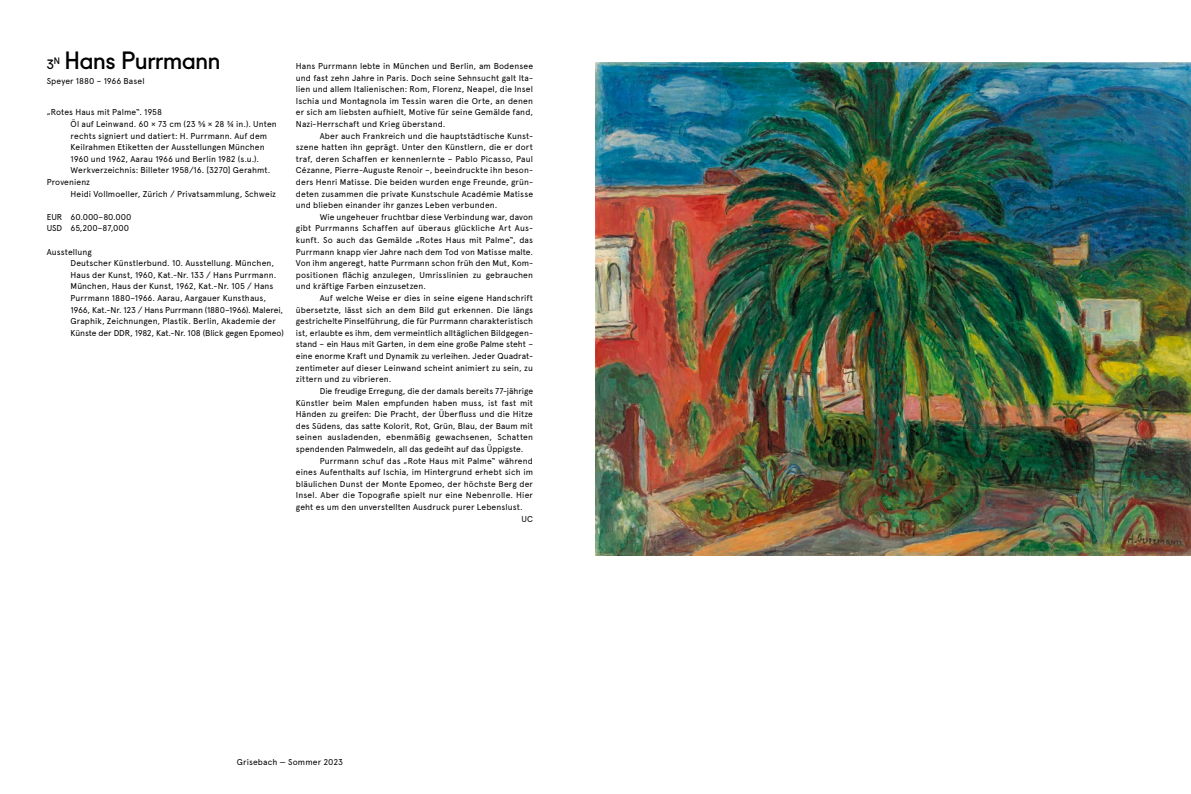
<style>
.page{position:relative;width:1191px;height:794px;background:#fff}
.page>*{position:absolute;margin:0;border:0;box-sizing:border-box;transform-origin:0 0}
.t1{font:24px "Fugue";letter-spacing:-.01em;color:#000}
.t2{font:13px "Fugue";color:#000}
.t3{font:8.5px/11.6px "Apercu Pro";letter-spacing:.01em;color:#000;text-align:justify}
</style>
<div class="page">
<img style="left:595px;top:62px;width:596px;height:493px">
<h2 class="t2" style="left:47px;top:54px;width:15px">3<sup>N</sup></h2>
<h1 class="t1" style="left:64px;top:41px;width:157px">Hans Purrmann</h1>
<p class="t3" style="left:47px;top:74px;width:99px">Speyer 1880 – 1966 Basel</p>
<p class="t3" style="left:47px;top:106px;width:117px">„Rotes Haus mit Palme“. 1958</p>
<p class="t3" style="left:71px;top:117px;width:208px">Öl auf Leinwand. 60 × 73 cm (23 ⅝ × 28 ¾ in.). Unten</p>
<p class="t3" style="left:71px;top:129px;width:198px">rechts signiert und datiert: H. Purrmann. Auf dem</p>
<p class="t3" style="left:71px;top:141px;width:196px">Keilrahmen Etiketten der Ausstellungen München</p>
<p class="t3" style="left:71px;top:152px;width:190px">1960 und 1962, Aarau 1966 und Berlin 1982 (s.u.).</p>
<p class="t3" style="left:71px;top:164px;width:201px">Werkverzeichnis: Billeter 1958/16. [3270] Gerahmt.</p>
<p class="t3" style="left:47px;top:175px;width:45px">Provenienz</p>
<p class="t3" style="left:71px;top:187px;width:207px">Heidi Vollmoeller, Zürich / Privatsammlung, Schweiz</p>
<p class="t3" style="left:47px;top:210px;width:86px">EUR 60.000–80.000<br>USD 65,200–87,000</p>
<p class="t3" style="left:71px;top:245px;width:215px;text-align:left;text-indent:-24px">Ausstellung<br>Deutscher Künstlerbund. 10. Ausstellung. München, Haus der Kunst, 1960, Kat.-Nr. 133 / Hans Purrmann.<br>München, Haus der Kunst, 1962, Kat.-Nr. 105 / Hans Purrmann 1880–1966. Aarau, Aargauer Kunsthaus, 1966, Kat.-Nr. 123 / Hans Purrmann (1880–1966). Malerei, Graphik, Zeichnungen, Plastik. Berlin, Akademie der Künste der DDR, 1982, Kat.-Nr. 108 (Blick gegen Epomeo)</p>
<p class="t3" style="left:296px;top:59px;width:239px">Hans Purrmann lebte in München und Berlin, am Bodensee und fast zehn Jahre in Paris. Doch seine Sehnsucht galt Ita&shy;lien und allem Italienischen: Rom, Florenz, Neapel, die Insel Ischia und Montagnola im Tessin waren die Orte, an denen er sich am liebsten aufhielt, Motive für seine Gemälde fand, Nazi-Herrschaft und Krieg überstand.</p>
<p class="t3" style="left:296px;top:129px;width:239px;text-indent:24px">Aber auch Frankreich und die hauptstädtische Kunst&shy;szene hatten ihn geprägt. Unter den Künstlern, die er dort traf, deren Schaffen er kennenlernte – Pablo Picasso, Paul Cézanne, Pierre-Auguste Renoir –, beeindruckte ihn beson&shy;ders Henri Matisse. Die beiden wurden enge Freunde, grün&shy;deten zusammen die private Kunstschule Académie Matisse und blieben einander ihr ganzes Leben verbunden.</p>
<p class="t3" style="left:296px;top:210px;width:239px;text-indent:24px">Wie ungeheuer fruchtbar diese Verbindung war, davon gibt Purrmanns Schaffen auf überaus glückliche Art Aus&shy;kunft. So auch das Gemälde „Rotes Haus mit Palme“, das Purrmann knapp vier Jahre nach dem Tod von Matisse malte.<br>Von ihm angeregt, hatte Purrmann schon früh den Mut, Kom&shy;positionen flächig anzulegen, Umrisslinien zu gebrauchen und kräftige Farben einzusetzen.</p>
<p class="t3" style="left:296px;top:291px;width:239px;text-indent:24px">Auf welche Weise er dies in seine eigene Handschrift übersetzte, lässt sich an dem Bild gut erkennen. Die längs gestrichelte Pinselführung, die für Purrmann charakteristisch ist, erlaubte es ihm, dem vermeintlich alltäglichen Bildgegen&shy;stand – ein Haus mit Garten, in dem eine große Palme steht – eine enorme Kraft und Dynamik zu verleihen. Jeder Quadrat&shy;zentimeter auf dieser Leinwand scheint animiert zu sein, zu zittern und zu vibrieren.</p>
<p class="t3" style="left:296px;top:384px;width:239px;text-indent:24px">Die freudige Erregung, die der damals bereits 77-jährige Künstler beim Malen empfunden haben muss, ist fast mit Händen zu greifen: Die Pracht, der Überfluss und die Hitze des Südens, das satte Kolorit, Rot, Grün, Blau, der Baum mit seinen ausladenden, ebenmäßig gewachsenen, Schatten spendenden Palmwedeln, all das gedeiht auf das Üppigste.</p>
<p class="t3" style="left:320px;top:454px;width:215px">Purrmann schuf das „Rote Haus mit Palme“ während</p>
<p class="t3" style="left:296px;top:465px;width:239px">eines Aufenthalts auf Ischia, im Hintergrund erhebt sich im</p>
<p class="t3" style="left:296px;top:477px;width:239px">bläulichen Dunst der Monte Epomeo, der höchste Berg der</p>
<p class="t3" style="left:296px;top:489px;width:239px">Insel. Aber die Topografie spielt nur eine Nebenrolle. Hier</p>
<p class="t3" style="left:296px;top:500px;width:228px">geht es um den unverstellten Ausdruck purer Lebenslust.</p>
<p class="t3" style="left:521px;top:512px;width:13px">UC</p>
<p class="t3" style="left:237px;top:755px;width:108px">Grisebach — Sommer 2023</p>
</div>
